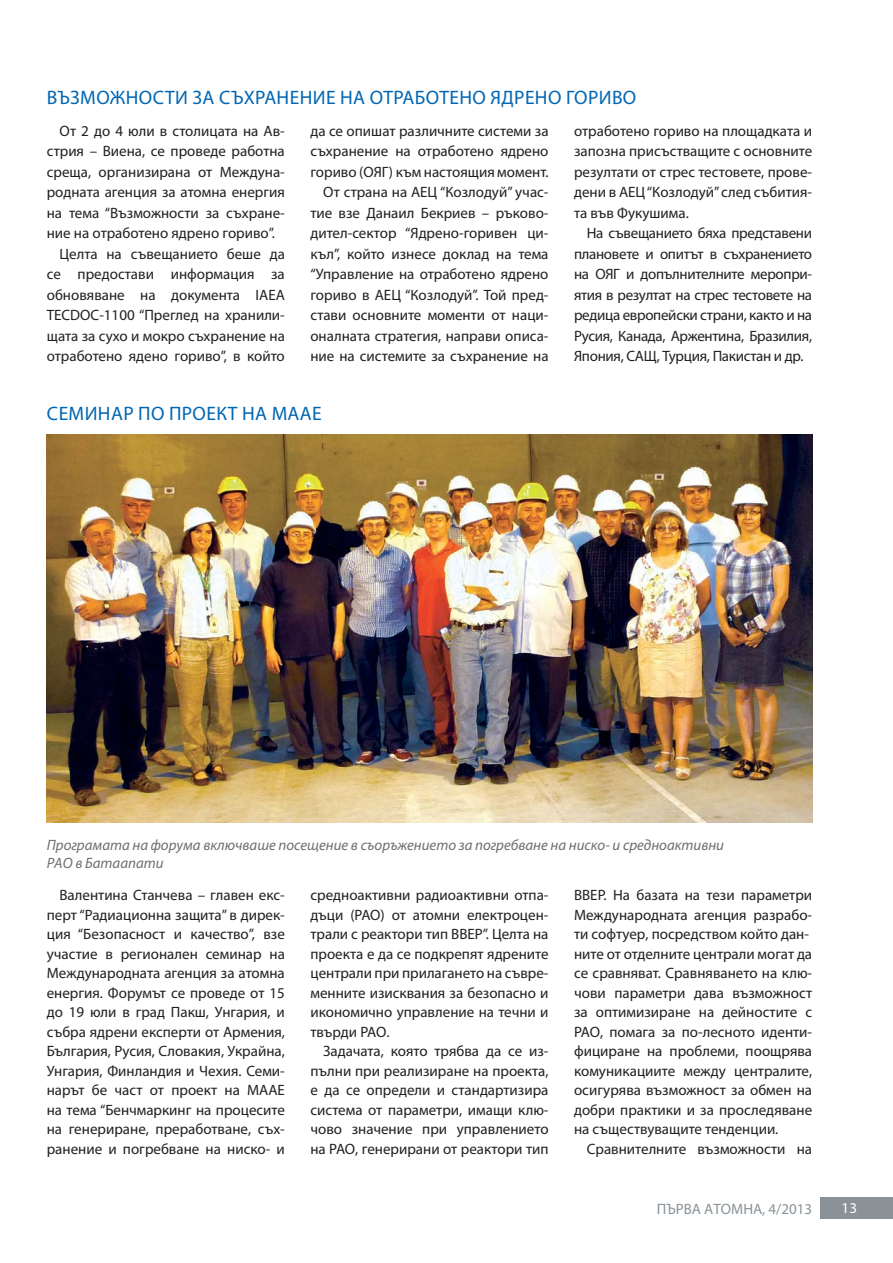
<style>
.page{position:relative;width:893px;height:1263px;background:#fff}
.page>*{position:absolute;margin:0;border:0;box-sizing:border-box;transform-origin:0 0}
.t1{font:19.5px "Myriad Pro";letter-spacing:.02em;color:#0066b3}
.t2{font:15px/19.5px "Myriad Pro";color:#231f20;text-align:justify}
.t3{font:italic 15px/18px "Myriad Pro";color:#6d6e70}
.t4{font:15px "Myriad Pro";color:#8a9297}
.t5{font:15px "Myriad Pro";color:#fff}
</style>
<div class="page">
<div style="left:821px;top:1197px;width:72px;height:21px;background:#8a9297"></div>
<img style="left:47px;top:435px;width:765px;height:387px">
<h1 class="t1" style="left:47px;top:90px;width:591px">ВЪЗМОЖНОСТИ ЗА СЪХРАНЕНИЕ НА ОТРАБОТЕНО ЯДРЕНО ГОРИВО</h1>
<p class="t2" style="left:60px;top:123px;width:227px">От 2 до 4 юли в столицата на Ав-</p>
<p class="t2" style="left:47px;top:143px;width:240px">стрия – Виена, се проведе работна</p>
<p class="t2" style="left:47px;top:164px;width:240px">среща, организирана от Междуна-</p>
<p class="t2" style="left:47px;top:184px;width:240px">родната агенция за атомна енергия</p>
<p class="t2" style="left:47px;top:205px;width:240px">на тема “Възможности за съхране-</p>
<p class="t2" style="left:47px;top:225px;width:230px">ние на отработено ядрено гориво”.</p>
<p class="t2" style="left:60px;top:246px;width:227px">Целта на съвещанието беше да</p>
<p class="t2" style="left:47px;top:266px;width:240px">се предостави информация за</p>
<p class="t2" style="left:47px;top:287px;width:240px">обновяване на документа IAEA</p>
<p class="t2" style="left:47px;top:307px;width:240px">TECDOC-1100 “Преглед на хранили-</p>
<p class="t2" style="left:47px;top:328px;width:240px">щата за сухо и мокро съхранение на</p>
<p class="t2" style="left:47px;top:348px;width:240px">отработено ядено гориво”, в който</p>
<p class="t2" style="left:310px;top:122px;width:240px;line-height:20.5px;text-align:right">да се опишат различните системи за съхранение на отработено ядрено гориво (ОЯГ) към настоящия момент.<br>От страна на АЕЦ “Козлодуй” учас&shy;тие взе Данаил Бекриев – ръково&shy;дител-сектор “Ядрено-горивен ци&shy;къл”, който изнесе доклад на тема “Управление на отработено ядрено гориво в АЕЦ “Козлодуй”. Той пред&shy;стави основните моменти от наци&shy;оналната стратегия, направи описа&shy;ние на системите за съхранение на</p>
<p class="t2" style="left:574px;top:122px;width:240px;line-height:20.5px">отработено гориво на площадката и запозна присъстващите с основните резултати от стрес тестовете, прове&shy;дени в АЕЦ “Козлодуй” след събития&shy;та във Фукушима.</p>
<p class="t2" style="left:574px;top:225px;width:240px;line-height:20.5px;text-indent:13px">На съвещанието бяха представени плановете и опитът в съхранението на ОЯГ и допълнителните меропри&shy;ятия в резултат на стрес тестовете на редица европейски страни, както и на Русия, Канада, Аржентина, Бразилия, Япония, САЩ, Турция, Пакистан и др.</p>
<h1 class="t1" style="left:47px;top:406px;width:276px">СЕМИНАР ПО ПРОЕКТ НА МААЕ</h1>
<p class="t3" style="left:47px;top:835px;width:679px">Програмата на форума включваше посещение в съоръжението за погребване на ниско- и средноактивни<br>РАО в Батаапати</p>
<p class="t2" style="left:574px;top:887px;width:240px;text-align:left">ВВЕР. На базата на тези параметри Международната агенция разрабо&shy;ти софтуер, посредством който дан&shy;ните от отделните централи могат да се сравняват. Сравняването на клю&shy;чови параметри дава възможност за оптимизиране на дейностите с РАО, помага за по-лесното иденти&shy;фициране на проблеми, поощрява комуникациите между централите, осигурява възможност за обмен на добри практики и за проследяване на съществуващите тенденции.</p>
<p class="t2" style="left:587px;top:1140px;width:227px">Сравнителните възможности на</p>
<p class="t2" style="left:47px;top:887px;width:240px;text-indent:13px">Валентина Станчева – главен екс&shy;перт “Радиационна защита” в дирек&shy;ция “Безопасност и качество”, взе участие в регионален семинар на Международната агенция за атомна енергия. Форумът се проведе от 15 до 19 юли в град Пакш, Унгария, и събра ядрени експерти от Армения, България, Русия, Словакия, Украйна, Унгария, Финландия и Чехия. Семи&shy;нарът бе част от проект на МААЕ на тема “Бенчмаркинг на процесите на генериране, преработване, съх&shy;ранение и погребване на ниско- и</p>
<p class="t2" style="left:310px;top:887px;width:240px">средноактивни радиоактивни отпа&shy;дъци (РАО) от атомни електроцен&shy;трали с реактори тип ВВЕР”. Целта на проекта е да се подкрепят ядрените централи при прилагането на съвре&shy;менните изисквания за безопасно и икономично управление на течни и твърди РАО.</p>
<p class="t2" style="left:310px;top:1043px;width:240px;text-indent:13px">Задачата, която трябва да се из&shy;пълни при реализиране на проекта, е да се определи и стандартизира система от параметри, имащи клю&shy;чово значение при управлението на РАО, генерирани от реактори тип</p>
<p class="t4" style="left:657px;top:1203px;width:157px">ПЪРВА АТОМНА, 4/2013</p>
<p class="t5" style="left:842px;top:1202px;width:17px">13</p>
</div>
